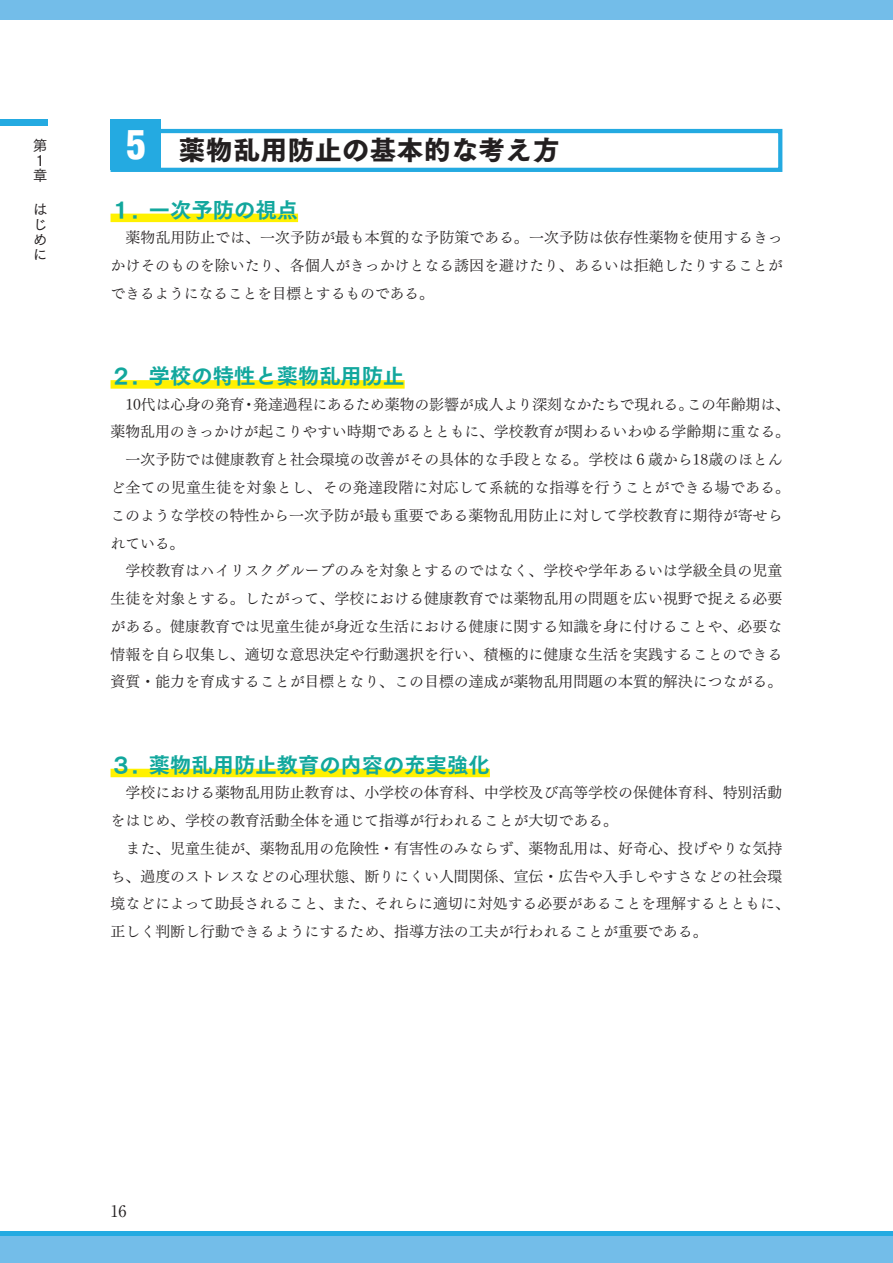
<style>
.page{position:relative;width:893px;height:1263px;background:#fff}
.page>*{position:absolute;margin:0;border:0;box-sizing:border-box;transform-origin:0 0}
.t1{font:900 condensed 39.3px "Helvetica LT Std";color:#fff}
.t2{font:26.55px "Tsuku Go Pro H";letter-spacing:.025em;color:#231f20}
.t3{font:21.3px "Tsuku Go Pro E";color:#12a79d}
.t4{font:700 15.9px "A1 Mincho Std";color:#231f20}
.t5{font:14.85px/27.8px "Tsuku Min Pro R";letter-spacing:.005em;color:#231f20}
.t6{font:14.85px/14.9px "Tsuku Go Pro M";color:#231f20}
</style>
<div class="page">
<div style="left:111px;top:214px;width:187px;height:8px;background:#fff101"></div>
<div style="left:111px;top:380px;width:294px;height:9px;background:#fff101"></div>
<div style="left:111px;top:769px;width:379px;height:8px;background:#fff101"></div>
<div style="left:108px;top:129px;width:674px;height:43px;border:4px solid #24aae1"></div>
<div style="left:111px;top:119px;width:50px;height:51px;background:#24aae1"></div>
<div style="left:0;top:119px;width:48px;height:6px;background:#24aae1"></div>
<div style="left:0;top:1235px;width:893px;height:28px;background:#73bde9"></div>
<hr style="left:0;top:1231px;width:893px;height:4px;background:#24aae1">
<div style="left:0;top:0;width:893px;height:19px;background:#73bde9"></div>
<p class="t6" style="left:33px;top:137px;width:15px">第<br>１章</p>
<p class="t6" style="left:33px;top:201px;width:15px;text-align:justify">はじめに</p>
<h1 class="t1" style="left:126px;top:120px;width:21px">5</h1>
<h2 class="t2" style="left:111px;top:136px;width:451px">　　 薬物乱用防止の基本的な考え方</h2>
<h3 class="t3" style="left:111px;top:191px;width:189px">１. 一次予防の視点</h3>
<p class="t5" style="left:110px;top:222px;width:674px;text-align:justify;text-indent:15px">薬物乱用防止では、一次予防が最も本質的な予防策である。一次予防は依存性薬物を使用するきっかけそのものを除いたり、各個人がきっかけとなる誘因を避けたり、あるいは拒絶したりすることができるようになることを目標とするものである。</p>
<h3 class="t3" style="left:111px;top:357px;width:295px">２. 学校の特性と薬物乱用防止</h3>
<p class="t5" style="left:125px;top:388px;width:666px">10代は心身の発育・発達過程にあるため薬物の影響が成人より深刻なかたちで現れる。この年齢期は、</p>
<p class="t5" style="left:111px;top:416px;width:681px">薬物乱用のきっかけが起こりやすい時期であるとともに、学校教育が関わるいわゆる学齢期に重なる。</p>
<p class="t5" style="left:125px;top:444px;width:659px">一次予防では健康教育と社会環境の改善がその具体的な手段となる。学校は６歳から18歳のほとん</p>
<p class="t5" style="left:110px;top:472px;width:681px">ど全ての児童生徒を対象とし、その発達段階に対応して系統的な指導を行うことができる場である。</p>
<p class="t5" style="left:110px;top:499px;width:674px">このような学校の特性から一次予防が最も重要である薬物乱用防止に対して学校教育に期待が寄せら</p>
<p class="t5" style="left:110px;top:527px;width:75px">れている。</p>
<p class="t5" style="left:125px;top:555px;width:658px">学校教育はハイリスクグループのみを対象とするのではなく、学校や学年あるいは学級全員の児童</p>
<p class="t5" style="left:111px;top:583px;width:673px">生徒を対象とする。したがって、学校における健康教育では薬物乱用の問題を広い視野で捉える必要</p>
<p class="t5" style="left:111px;top:610px;width:673px">がある。健康教育では児童生徒が身近な生活における健康に関する知識を身に付けることや、必要な</p>
<p class="t5" style="left:111px;top:638px;width:673px">情報を自ら収集し、適切な意思決定や行動選択を行い、積極的に健康な生活を実践することのできる</p>
<p class="t5" style="left:111px;top:666px;width:673px">資質・能力を育成することが目標となり、この目標の達成が薬物乱用問題の本質的解決につながる。</p>
<h3 class="t3" style="left:111px;top:746px;width:381px">３. 薬物乱用防止教育の内容の充実強化</h3>
<p class="t5" style="left:111px;top:777px;width:673px;text-indent:15px">学校における薬物乱用防止教育は、小学校の体育科、中学校及び高等学校の保健体育科、特別活動をはじめ、学校の教育活動全体を通じて指導が行われることが大切である。</p>
<p class="t5" style="left:111px;top:832px;width:681px;text-indent:15px">また、児童生徒が、薬物乱用の危険性・有害性のみならず、薬物乱用は、好奇心、投げやりな気持ち、過度のストレスなどの心理状態、断りにくい人間関係、宣伝・広告や入手しやすさなどの社会環境などによって助長されること、また、それらに適切に対処する必要があることを理解するとともに、正しく判断し行動できるようにするため、指導方法の工夫が行われることが重要である。</p>
<p class="t4" style="left:111px;top:1198px;width:17px">16</p>
</div>
